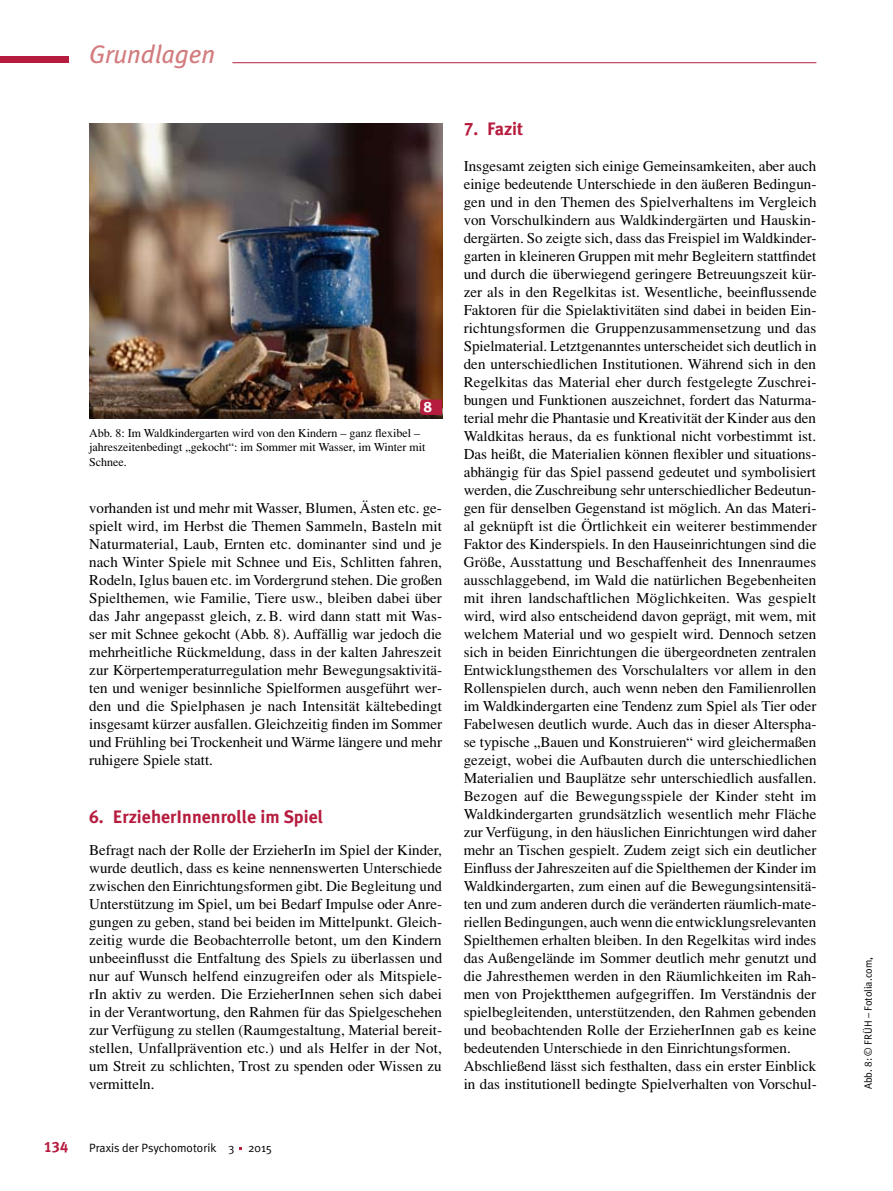
<style>
.page{position:relative;width:893px;height:1191px;background:#fff}
.page>*{position:absolute;margin:0;border:0;box-sizing:border-box;transform-origin:0 0}
.t1{font:italic 25.5px "Meta Plus";color:#d27c7e}
.t2{font:700 18px "Meta Plus";color:#b61c3e}
.t3{font:15px/18px "Times";color:#000;text-align:justify}
.t4{font:15px "Meta Plus Bold Caps";color:#b61c3e}
.t5{font:15px "Meta Plus Bold Caps";color:#fff}
.t6{font:12px/14.4px "Times";color:#000}
.t7{font:12px "Meta Plus Normal";color:#000}
.t8{font:10.5px "Meta Plus Normal";color:#000}
.s1{font-family:"Meta Plus Bold Caps";font-weight:400}
</style>
<div class="page">
<hr style="left:232px;top:62px;width:584px;height:1px;background:#b61c3e">
<div style="left:0;top:57px;width:68px;height:6px;background:#b61c3e"></div>
<img style="left:89px;top:123px;width:353px;height:295px">
<svg style="left:420px;top:399px;width:22px;height:16px"></svg>
<h1 class="t1" style="left:89px;top:39px;width:128px">Grundlagen</h1>
<p class="t5" style="left:424px;top:398px;width:10px">8</p>
<p class="t6" style="left:89px;top:425px;width:338px">Abb. 8: Im Waldkindergarten wird von den Kindern – ganz flexibel – jahreszeitenbedingt „gekocht“: im Sommer mit Wasser, im Winter mit<br>Schnee.</p>
<p class="t3" style="left:89px;top:499px;width:354px">vorhanden ist und mehr mit Wasser, Blumen, Ästen etc. ge&shy;spielt wird, im Herbst die Themen Sammeln, Basteln mit Naturmaterial, Laub, Ernten etc. dominanter sind und je nach Winter Spiele mit Schnee und Eis, Schlitten fahren, Rodeln, Iglus bauen etc. im Vordergrund stehen. Die großen Spielthemen, wie Familie, Tiere usw., bleiben dabei über das Jahr angepasst gleich, z.B. wird dann statt mit Was&shy;ser mit Schnee gekocht (Abb. 8). Auffällig war jedoch die mehrheitliche Rückmeldung, dass in der kalten Jahreszeit zur Körpertemperaturregulation mehr Bewegungsaktivitä&shy;ten und weniger besinnliche Spielformen ausgeführt wer&shy;den und die Spielphasen je nach Intensität kältebedingt insgesamt kürzer ausfallen. Gleichzeitig finden im Sommer und Frühling bei Trockenheit und Wärme längere und mehr ruhigere Spiele statt.</p>
<p class="t2" style="left:89px;top:806px;width:235px"><span class="s1">6.</span> ErzieherInnenrolle im Spiel</p>
<p class="t3" style="left:89px;top:841px;width:354px">Befragt nach der Rolle der ErzieherIn im Spiel der Kinder, wurde deutlich, dass es keine nennenswerten Unterschiede zwischen den Einrichtungsformen gibt. Die Begleitung und Unterstützung im Spiel, um bei Bedarf Impulse oder Anre&shy;gungen zu geben, stand bei beiden im Mittelpunkt. Gleich&shy;zeitig wurde die Beobachterrolle betont, um den Kindern unbeeinflusst die Entfaltung des Spiels zu überlassen und nur auf Wunsch helfend einzugreifen oder als Mitspiele&shy;rIn aktiv zu werden. Die ErzieherInnen sehen sich dabei in der Verantwortung, den Rahmen für das Spielgeschehen zur Verfügung zu stellen (Raumgestaltung, Material bereit&shy;stellen, Unfallprävention etc.) und als Helfer in der Not, um Streit zu schlichten, Trost zu spenden oder Wissen zu vermitteln.</p>
<p class="t4" style="left:44px;top:1138px;width:26px">134</p>
<p class="t7" style="left:89px;top:1141px;width:185px">Praxis der Psychomotorik 3 2015</p>
<p class="t2" style="left:464px;top:118px;width:61px"><span class="s1">7.</span> Fazit</p>
<p class="t3" style="left:464px;top:157px;width:355px;text-align:left">Insgesamt zeigten sich einige Gemeinsamkeiten, aber auch einige bedeutende Unterschiede in den äußeren Bedingun&shy;gen und in den Themen des Spielverhaltens im Vergleich von Vorschulkindern aus Waldkindergärten und Hauskin&shy;dergärten. So zeigte sich, dass das Freispiel im Waldkinder&shy;garten in kleineren Gruppen mit mehr Begleitern stattfindet und durch die überwiegend geringere Betreuungszeit kür&shy;zer als in den Regelkitas ist. Wesentliche, beeinflussende Faktoren für die Spielaktivitäten sind dabei in beiden Ein&shy;richtungsformen die Gruppenzusammensetzung und das Spielmaterial. Letztgenanntes unterscheidet sich deutlich in den unterschiedlichen Institutionen. Während sich in den Regelkitas das Material eher durch festgelegte Zuschrei&shy;bungen und Funktionen auszeichnet, fordert das Naturma&shy;terial mehr die Phantasie und Kreativität der Kinder aus den Waldkitas heraus, da es funktional nicht vorbestimmt ist.<br>Das heißt, die Materialien können flexibler und situations&shy;abhängig für das Spiel passend gedeutet und symbolisiert werden, die Zuschreibung sehr unterschiedlicher Bedeutun&shy;gen für denselben Gegenstand ist möglich. An das Materi&shy;al geknüpft ist die Örtlichkeit ein weiterer bestimmender Faktor des Kinderspiels. In den Hauseinrichtungen sind die Größe, Ausstattung und Beschaffenheit des Innenraumes ausschlaggebend, im Wald die natürlichen Begebenheiten mit ihren landschaftlichen Möglichkeiten. Was gespielt wird, wird also entscheidend davon geprägt, mit wem, mit welchem Material und wo gespielt wird. Dennoch setzen sich in beiden Einrichtungen die übergeordneten zentralen Entwicklungsthemen des Vorschulalters vor allem in den Rollenspielen durch, auch wenn neben den Familienrollen im Waldkindergarten eine Tendenz zum Spiel als Tier oder Fabelwesen deutlich wurde. Auch das in dieser Alterspha&shy;se typische „Bauen und Konstruieren“ wird gleichermaßen gezeigt, wobei die Aufbauten durch die unterschiedlichen Materialien und Bauplätze sehr unterschiedlich ausfallen.<br>Bezogen auf die Bewegungsspiele der Kinder steht im Waldkindergarten grundsätzlich wesentlich mehr Fläche zur Verfügung, in den häuslichen Einrichtungen wird daher mehr an Tischen gespielt. Zudem zeigt sich ein deutlicher Einfluss der Jahreszeiten auf die Spielthemen der Kinder im Waldkindergarten, zum einen auf die Bewegungsintensitä&shy;ten und zum anderen durch die veränderten räumlich-mate&shy;riellen Bedingungen, auch wenn die entwicklungsrelevanten Spielthemen erhalten bleiben. In den Regelkitas wird indes das Außengelände im Sommer deutlich mehr genutzt und die Jahresthemen werden in den Räumlichkeiten im Rah&shy;men von Projektthemen aufgegriffen. Im Verständnis der spielbegleitenden, unterstützenden, den Rahmen gebenden und beobachtenden Rolle der ErzieherInnen gab es keine bedeutenden Unterschiede in den Einrichtungsformen.<br>Abschließend lässt sich festhalten, dass ein erster Einblick in das institutionell bedingte Spielverhalten von Vorschul-</p>
<p class="t8" style="left:862px;top:1089px;width:134px;rotate:-90deg">Abb. 8: © FRÜH – Fotolia.com,</p>
</div>
